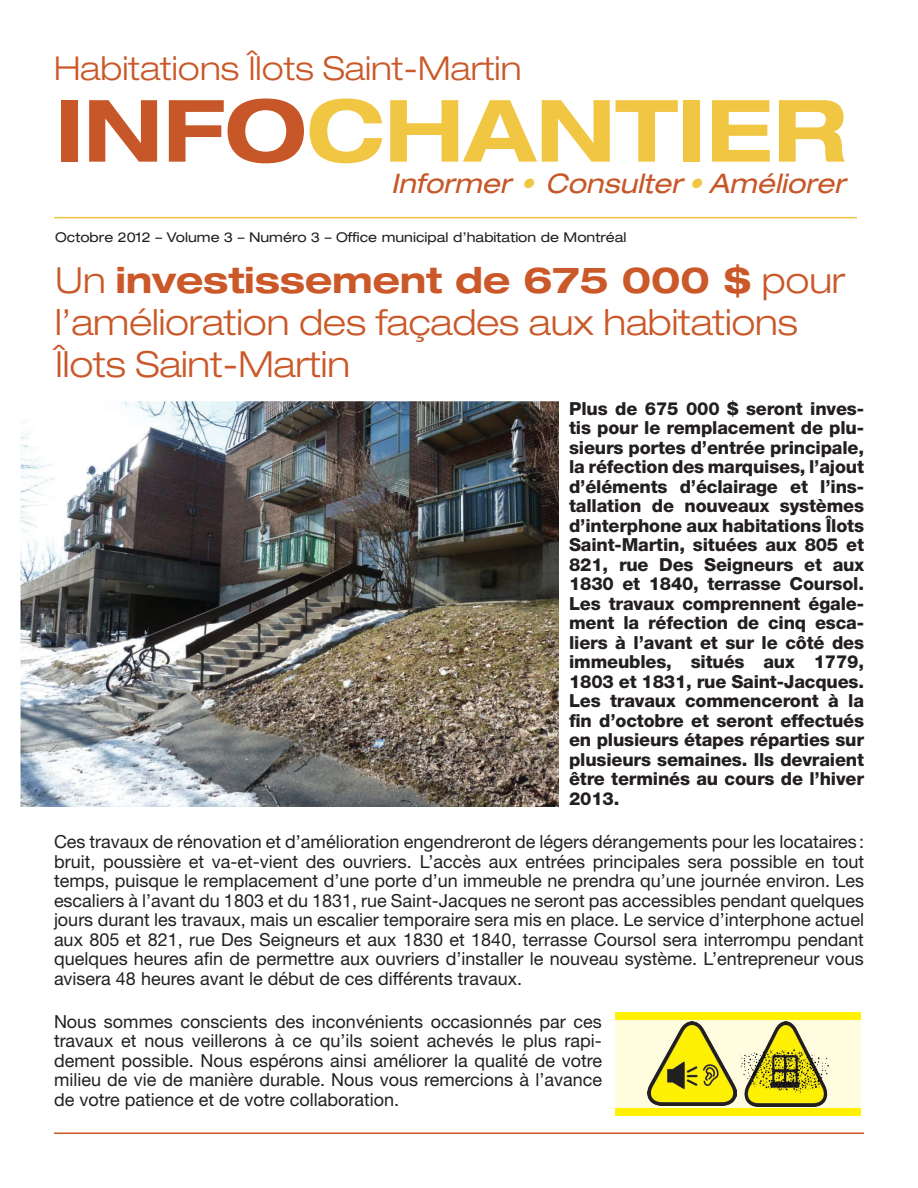
<style>
.page{position:relative;width:918px;height:1188px;background:#fff}
.page>*{position:absolute;margin:0;border:0;box-sizing:border-box;transform-origin:0 0}
.t1{font:700 expanded 86.1px "Helvetica Neue";color:#f0c642}
.t2{font:300 expanded 36px/42px "Helvetica Neue";letter-spacing:-.005em;color:#ca5828}
.t3{font:300 expanded 33px "Helvetica Neue";color:#ca5828}
.t4{font:italic expanded 27px "Helvetica Neue";color:#c75728}
.t5{font:18px/19.5px "Helvetica Neue";color:#231f20;text-align:justify}
.t6{font:800 18px/19.5px "Helvetica Neue";letter-spacing:-.01em;color:#231f20;text-align:justify}
.t7{font:expanded 13.5px "Helvetica Neue";color:#231f20}
.s1{color:#c75728}
.s2{color:#f0c642}
.s3{font-weight:700}
</style>
<div class="page">
<hr style="left:54px;top:217px;width:803px;height:1px;background:#f0c642">
<hr style="left:54px;top:1132px;width:810px;height:2px;background:#ca5828">
<div style="left:616px;top:1020px;width:245px;height:92px;background:#fffce0"></div>
<div style="left:616px;top:1012px;width:245px;height:8px;background:#fff101"></div>
<div style="left:616px;top:1108px;width:245px;height:8px;background:#fff101"></div>
<img style="left:740px;top:1022px;width:89px;height:84px">
<img style="left:648px;top:1022px;width:89px;height:84px">
<img style="left:21px;top:401px;width:537px;height:406px">
<h3 class="t3" style="left:54px;top:48px;width:469px">Habitations Îlots Saint-Martin</h3>
<h1 class="t1" style="left:55px;top:77px;width:793px"><span class="s1">INFO</span>CHANTIER</h1>
<h3 class="t4" style="left:391px;top:167px;width:463px">Informer <span class="s2">•</span> Consulter<span class="s2">•</span> Améliorer</h3>
<p class="t7" style="left:55px;top:229px;width:573px">Octobre 2012 – Volume 3 – Numéro 3 – Office municipal d’habitation de Montréal</p>
<h2 class="t2" style="left:55px;top:259px;width:792px">Un <span class="s3">investissement de 675 000 $</span> pour l’amélioration des façades aux habitations<br>Îlots Saint-Martin</h2>
<p class="t6" style="left:569px;top:399px;width:296px">Plus de 675 000 $ seront inves&shy;tis pour le remplacement de plu&shy;sieurs portes d’entrée principale, la réfection des marquises, l’ajout d’éléments d’éclairage et l’ins&shy;tallation de nouveaux systèmes d’interphone aux habitations Îlots Saint-Martin, situées aux 805 et 821, rue Des Seigneurs et aux 1830 et 1840, terrasse Coursol.<br>Les travaux comprennent égale&shy;ment la réfection de cinq esca&shy;liers à l’avant et sur le côté des immeubles, situés aux 1779, 1803 et 1831, rue Saint-Jacques.<br>Les travaux commenceront à la fin d’octobre et seront effectués en plusieurs étapes réparties sur plusieurs semaines. Ils devraient être terminés au cours de l’hiver 2013.</p>
<p class="t5" style="left:54px;top:832px;width:812px">Ces travaux de rénovation et d’amélioration engendreront de légers dérangements pour les locataires : bruit, poussière et va-et-vient des ouvriers. L’accès aux entrées principales sera possible en tout temps, puisque le remplacement d’une porte d’un immeuble ne prendra qu’une journée environ. Les escaliers à l’avant du 1803 et du 1831, rue Saint-Jacques ne seront pas accessibles pendant quelques jours durant les travaux, mais un escalier temporaire sera mis en place. Le service d’interphone actuel aux 805 et 821, rue Des Seigneurs et aux 1830 et 1840, terrasse Coursol sera interrompu pendant quelques heures afin de permettre aux ouvriers d’installer le nouveau système. L’entrepreneur vous avisera 48 heures avant le début de ces différents travaux.</p>
<p class="t5" style="left:54px;top:1012px;width:550px">Nous sommes conscients des inconvénients occasionnés par ces travaux et nous veillerons à ce qu’ils soient achevés le plus rapi&shy;dement possible. Nous espérons ainsi améliorer la qualité de votre milieu de vie de manière durable. Nous vous remercions à l’avance de votre patience et de votre collaboration.</p>
</div>
